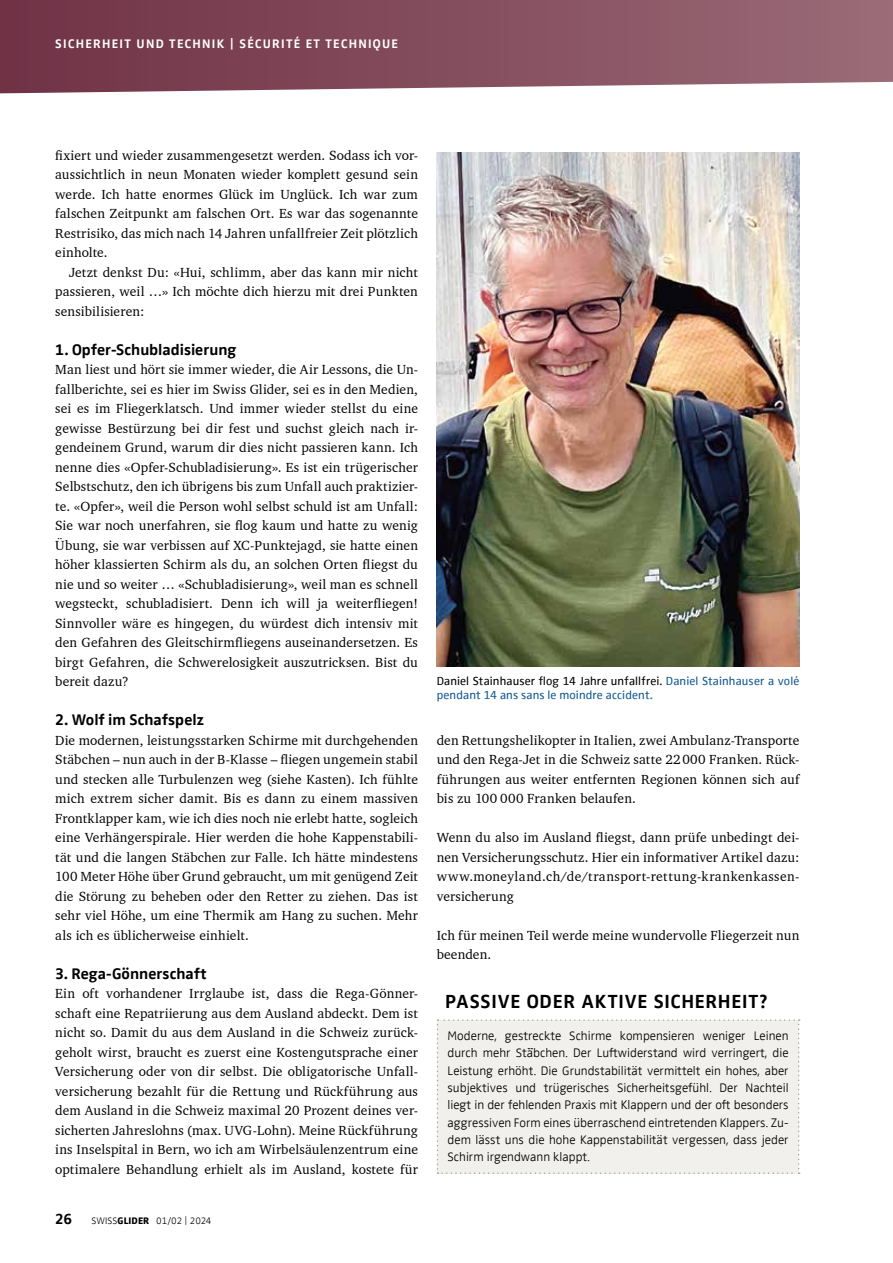
<style>
.page{position:relative;width:893px;height:1263px;background:#fff}
.page>*{position:absolute;margin:0;border:0;box-sizing:border-box;transform-origin:0 0}
.t1{font:700 19.5px "Zwo Offc Pro";letter-spacing:.04em;color:#000}
.t2{font:700 15.75px "Zwo Offc Pro";letter-spacing:.005em;color:#000}
.t3{font:700 15px "Zwo Offc Pro";color:#000}
.t4{font:13.5px/19.5px "Charter BT";letter-spacing:.015em;color:#000;text-align:justify}
.t5{font:300 12.75px/17.2px "Zwo Offc Pro";color:#000;text-align:justify}
.t6{font:700 12.75px "Zwo Offc Pro";letter-spacing:.1em;color:#fff}
.t7{font:12px/14.2px "Zwo Offc Pro";letter-spacing:.01em;color:#115892}
.t8{font:300 9.75px "Zwo Offc Pro";letter-spacing:-.015em;color:#000}
.s1{font-weight:800}
.s2{color:#000}
</style>
<div class="page">
<svg style="left:0;top:0;width:893px;height:93px;background:#8b5766"></svg>
<img style="left:437px;top:152px;width:362px;height:515px">
<div style="left:437px;top:1019px;width:363px;height:155px;background:#f2f0ec"></div>
<p class="t6" style="left:55px;top:34px;width:344px">SICHERHEIT UND TECHNIK | SÉCURITÉ ET TECHNIQUE</p>
<p class="t4" style="left:55px;top:145px;width:364px">fixiert und wieder zusammengesetzt werden. Sodass ich vor&shy;aussichtlich in neun Monaten wieder komplett gesund sein werde. Ich hatte enormes Glück im Unglück. Ich war zum falschen Zeitpunkt am falschen Ort. Es war das sogenannte Restrisiko, das mich nach 14 Jahren unfallfreier Zeit plötzlich einholte.</p>
<p class="t4" style="left:55px;top:262px;width:364px;text-indent:14px">Jetzt denkst Du: «Hui, schlimm, aber das kann mir nicht passieren, weil …» Ich möchte dich hierzu mit drei Punkten sensibilisieren:</p>
<p class="t2" style="left:55px;top:337px;width:183px">1. Opfer-Schubladisierung</p>
<p class="t4" style="left:55px;top:360px;width:364px">Man liest und hört sie immer wieder, die Air Lessons, die Un&shy;fallberichte, sei es hier im Swiss Glider, sei es in den Medien, sei es im Fliegerklatsch. Und immer wieder stellst du eine gewisse Bestürzung bei dir fest und suchst gleich nach ir&shy;gendeinem Grund, warum dir dies nicht passieren kann. Ich nenne dies «Opfer-Schubladisierung». Es ist ein trügerischer Selbstschutz, den ich übrigens bis zum Unfall auch praktizier&shy;te. «Opfer», weil die Person wohl selbst schuld ist am Unfall:<br>Sie war noch unerfahren, sie flog kaum und hatte zu wenig Übung, sie war verbissen auf XC-Punktejagd, sie hatte einen höher klassierten Schirm als du, an solchen Orten fliegst du nie und so weiter … «Schubladisierung», weil man es schnell wegsteckt, schubladisiert. Denn ich will ja weiterfliegen!<br>Sinnvoller wäre es hingegen, du würdest dich intensiv mit den Gefahren des Gleitschirmfliegens auseinandersetzen. Es birgt Gefahren, die Schwerelosigkeit auszutricksen. Bist du bereit dazu?</p>
<p class="t2" style="left:55px;top:708px;width:151px">2. Wolf im Schafspelz</p>
<p class="t4" style="left:55px;top:730px;width:364px">Die modernen, leistungsstarken Schirme mit durchgehenden Stäbchen – nun auch in der B-Klasse – fliegen ungemein stabil und stecken alle Turbulenzen weg (siehe Kasten). Ich fühlte mich extrem sicher damit. Bis es dann zu einem massiven Frontklapper kam, wie ich dies noch nie erlebt hatte, sogleich eine Verhängerspirale. Hier werden die hohe Kappenstabili&shy;tät und die langen Stäbchen zur Falle. Ich hätte mindestens 100 Meter Höhe über Grund gebraucht, um mit genügend Zeit die Störung zu beheben oder den Retter zu ziehen. Das ist sehr viel Höhe, um eine Thermik am Hang zu suchen. Mehr als ich es üblicherweise einhielt.</p>
<p class="t2" style="left:55px;top:961px;width:153px">3. Rega-Gönnerschaft</p>
<p class="t4" style="left:55px;top:984px;width:364px">Ein oft vorhandener Irrglaube ist, dass die Rega-Gönner&shy;schaft eine Repatriierung aus dem Ausland abdeckt. Dem ist nicht so. Damit du aus dem Ausland in die Schweiz zurück&shy;geholt wirst, braucht es zuerst eine Kostengutsprache einer Versicherung oder von dir selbst. Die obligatorische Unfall&shy;versicherung bezahlt für die Rettung und Rückführung aus dem Ausland in die Schweiz maximal 20 Prozent deines ver&shy;sicherten Jahreslohns (max. UVG-Lohn). Meine Rückführung ins Inselspital in Bern, wo ich am Wirbelsäulenzentrum eine optimalere Behandlung erhielt als im Ausland, kostete für</p>
<p class="t3" style="left:55px;top:1207px;width:18px">26</p>
<p class="t8" style="left:91px;top:1213px;width:122px">SWISS<span class="s1">GLIDER</span> 01/02 | 2024</p>
<p class="t7" style="left:437px;top:673px;width:364px"><span class="s2">Daniel Stainhauser flog 14 Jahre unfallfrei.</span> Daniel Stainhauser a volé pendant 14 ans sans le moindre accident.</p>
<p class="t4" style="left:437px;top:730px;width:364px">den Rettungshelikopter in Italien, zwei Ambulanz-Transporte und den Rega-Jet in die Schweiz satte 22000 Franken. Rück&shy;führungen aus weiter entfernten Regionen können sich auf bis zu 100 000 Franken belaufen.</p>
<p class="t4" style="left:437px;top:828px;width:364px">Wenn du also im Ausland fliegst, dann prüfe unbedingt dei&shy;nen Versicherungsschutz. Hier ein informativer Artikel dazu: www.moneyland.ch/de/transport-rettung-krankenkassen&shy;versicherung</p>
<p class="t4" style="left:437px;top:925px;width:364px">Ich für meinen Teil werde meine wundervolle Fliegerzeit nun beenden.</p>
<h1 class="t1" style="left:445px;top:986px;width:324px">PASSIVE ODER AKTIVE SICHERHEIT?</h1>
<p class="t5" style="left:448px;top:1026px;width:343px">Moderne, gestreckte Schirme kompensieren weniger Leinen durch mehr Stä̈bchen. Der Luftwiderstand wird verringert, die Leistung erhöht. Die Grundstabilität vermittelt ein hohes, aber subjektives und trügerisches Sicherheitsgefühl. Der Nachteil liegt in der fehlenden Praxis mit Klappern und der oft besonders aggressiven Form eines überraschend eintretenden Klappers. Zu&shy;dem lässt uns die hohe Kappenstabilität vergessen, dass jeder Schirm irgendwann klappt.</p>
</div>
